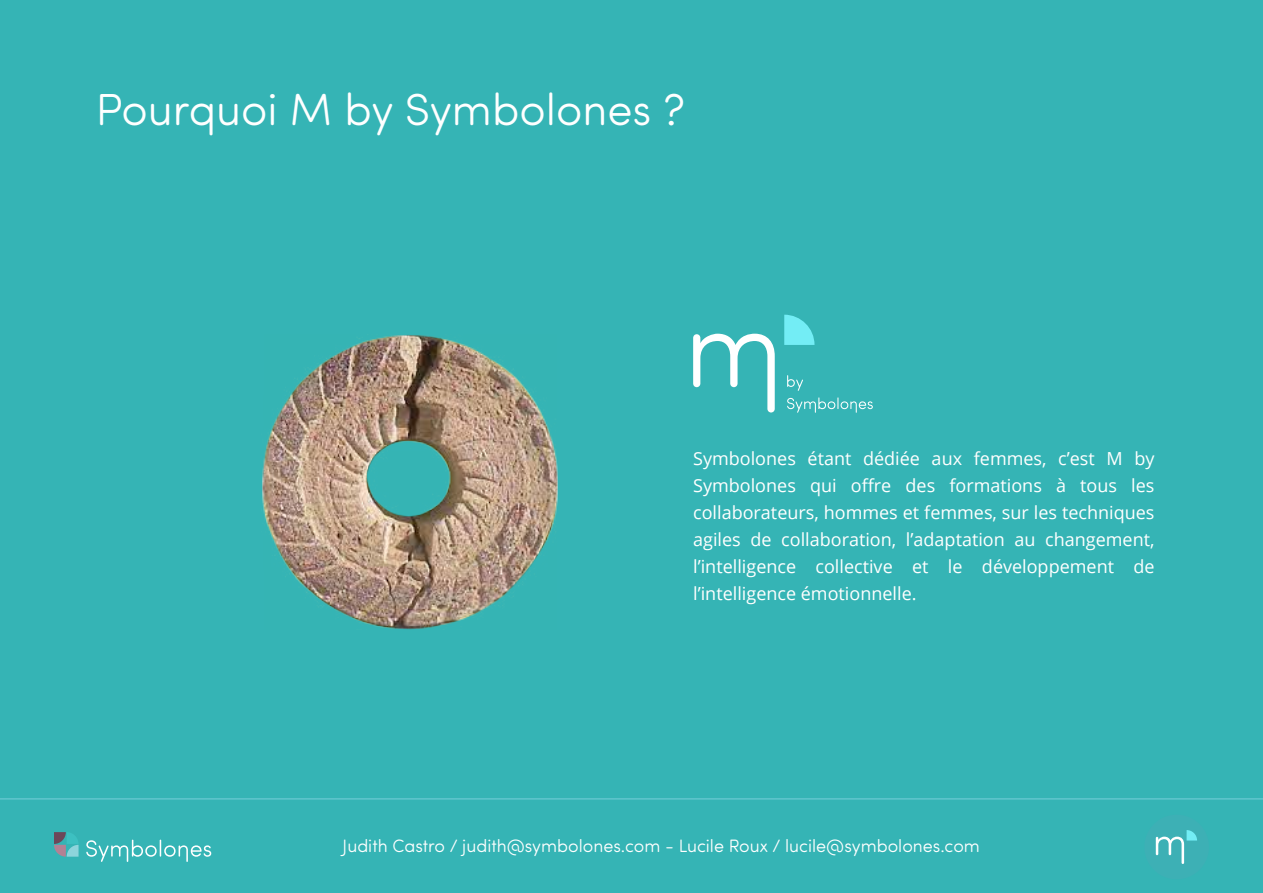
<style>
.page{position:relative;width:1263px;height:893px;background:#fff}
.page>*{position:absolute;margin:0;border:0;box-sizing:border-box;transform-origin:0 0}
.t1{font:300 45px "Sofia Pro Soft";color:#fff}
.t2{font:18px/27px "Open Sans";color:#fff;text-align:justify}
.t3{font:300 18px "Sofia Pro Soft";color:#fff}
</style>
<div class="page">
<div style="left:0;top:0;width:1263px;height:798px;background:#35b4b5"></div>
<div style="left:0;top:798px;width:1263px;height:95px;background:#35b4b5"></div>
<svg style="left:54px;top:832px;width:158px;height:30px"></svg>
<svg style="left:1155px;top:830px;width:42px;height:34px"></svg>
<hr style="left:0;top:798px;width:1263px;height:1px;background:#77ceda">
<svg style="left:784px;top:315px;width:30px;height:30px"></svg>
<svg style="left:693px;top:334px;width:82px;height:78px"></svg>
<svg style="left:787px;top:375px;width:16px;height:16px"></svg>
<svg style="left:787px;top:397px;width:86px;height:16px"></svg>
<img style="left:262px;top:335px;width:296px;height:295px">
<p class="t1" style="left:96px;top:79px;width:591px">Pourquoi M by Symbolones ?</p>
<p class="t2" style="left:693px;top:444px;width:463px">Symbolones étant dédiée aux femmes, c’est M by Symbolones qui offre des formations à tous les collaborateurs, hommes et femmes, sur les techniques agiles de collaboration, l’adaptation au changement, l’intelligence collective et le développement de l’intelligence émotionnelle.</p>
<p class="t3" style="left:343px;top:834px;width:639px">Judith Castro / judith@symbolones.com - Lucile Roux / lucile@symbolones.com</p>
</div>
